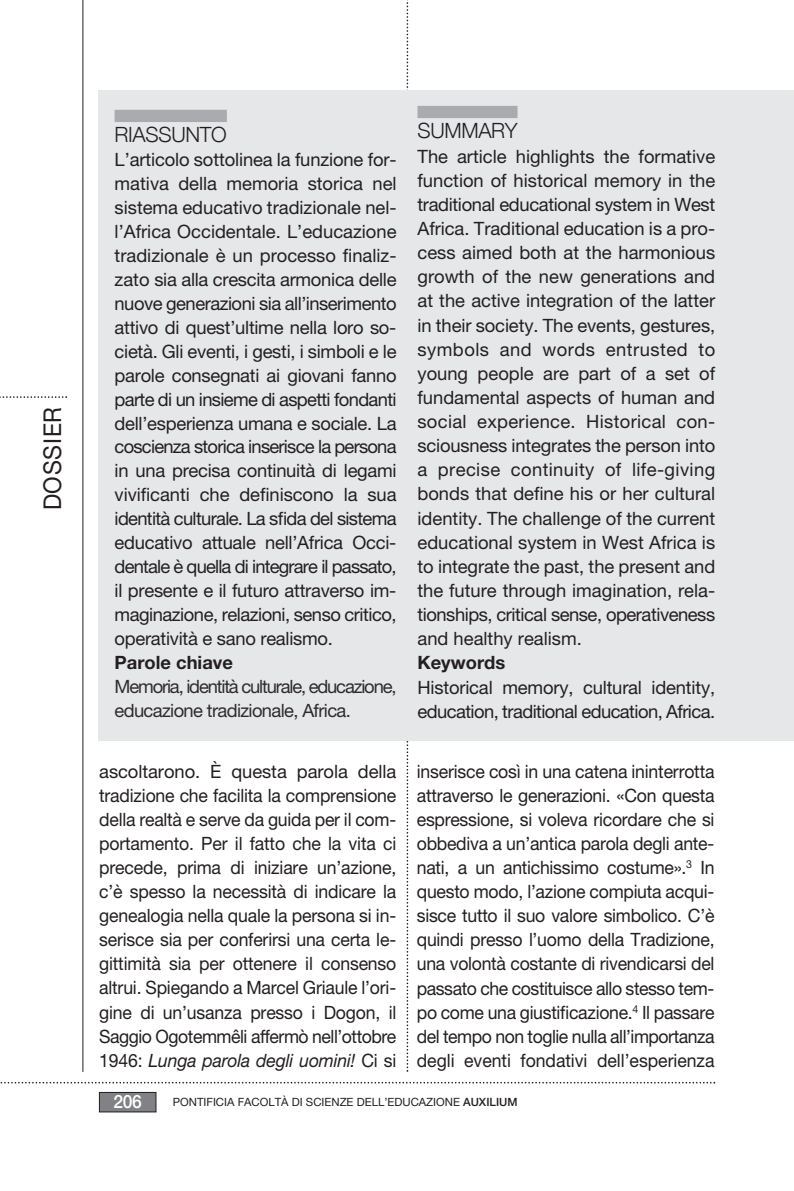
<style>
.page{position:relative;width:794px;height:1191px;background:#fff}
.page>*{position:absolute;margin:0;border:0;box-sizing:border-box;transform-origin:0 0}
.t1{font:24.5px "Helvetica Neue LT Pro";letter-spacing:.03em;color:#231f20;scale:.94 1}
.t2{font:300 21px "Helvetica Neue";letter-spacing:-.015em;color:#231f20}
.t3{font:18.38px/24px "Helvetica Neue LT Pro";letter-spacing:-.025em;color:#231f20;text-align:justify}
.t4{font:18.38px/24px "Helvetica Neue LT Pro";letter-spacing:-.025em;color:#231f20;text-align:justify;scale:.96 1}
.t5{font:18.38px/24px "Helvetica Neue LT Pro";letter-spacing:-.065em;color:rgb(35 31 32/.94)}
.t6{font:700 18.38px "Helvetica Neue LT Pro";color:#231f20}
.t7{font:500 18.38px "Helvetica Neue LT Pro";color:#fff;scale:.95 1}
.t8{font:11.38px "Helvetica Neue LT Pro";color:#231f20}
.s1{font-style:italic}
.s2{font-weight:500}
</style>
<div class="page">
<div style="left:100px;top:1092px;width:56px;height:19px;background:#808285"></div>
<div style="left:99px;top:1092px;width:57px;height:20px;border:1px solid #231f20"></div>
<hr style="left:82px;top:0;width:1px;height:1071px;background:#231f20">
<svg style="left:406px;top:0;width:2px;height:1071px"></svg>
<svg style="left:0;top:1081px;width:715px;height:2px"></svg>
<svg style="left:0;top:396px;width:67px;height:2px"></svg>
<div style="left:99px;top:90px;width:695px;height:650px;background:#e6e7e9"></div>
<div style="left:115px;top:110px;width:112px;height:12px;background:#aaabaf"></div>
<div style="left:417px;top:106px;width:100px;height:12px;background:#aaabaf"></div>
<p class="t1" style="left:44px;top:510px;width:112px;rotate:-90deg">DOSSIER</p>
<p class="t2" style="left:115px;top:122px;width:114px">RIASSUNTO</p>
<p class="t3" style="left:115px;top:150px;width:283px">L’articolo sottolinea la funzione for&shy;mativa della memoria storica nel sistema educativo tradizionale nel&shy;l’Africa Occidentale. L’educazione tradizionale è un processo finaliz&shy;zato sia alla crescita armonica delle nuove generazioni sia all’inserimento attivo di quest’ultime nella loro so&shy;cietà. Gli eventi, i gesti, i simboli e le parole consegnati ai giovani fanno parte di un insieme di aspetti fondanti dell’esperienza umana e sociale. La coscienza storica inserisce la persona in una precisa continuità di legami vivificanti che definiscono la sua identità culturale. La sfida del sistema educativo attuale nell’Africa Occi&shy;dentale è quella di integrare il passato, il presente e il futuro attraverso im&shy;maginazione, relazioni, senso critico, operatività e sano realismo.</p>
<p class="t6" style="left:115px;top:656px;width:120px">Parole chiave</p>
<p class="t5" style="left:115px;top:676px;width:283px">Memoria, identità culturale, educazione, educazione tradizionale, Africa.</p>
<p class="t2" style="left:417px;top:118px;width:101px">SUMMARY</p>
<p class="t3" style="left:417px;top:146px;width:299px">The article highlights the formative function of historical memory in the traditional educational system in West Africa. Traditional education is a pro&shy;cess aimed both at the harmonious growth of the new generations and at the active integration of the latter in their society. The events, gestures, symbols and words entrusted to young people are part of a set of fundamental aspects of human and social experience. Historical con&shy;sciousness integrates the person into a precise continuity of life-giving bonds that define his or her cultural identity. The challenge of the current educational system in West Africa is to integrate the past, the present and the future through imagination, rela&shy;tionships, critical sense, operativeness and healthy realism.</p>
<p class="t6" style="left:417px;top:656px;width:89px">Keywords</p>
<p class="t3" style="left:417px;top:677px;width:299px">Historical memory, cultural identity, education, traditional education, Africa.</p>
<p class="t3" style="left:99px;top:761px;width:299px">ascoltarono. È questa parola della tradizione che facilita la comprensione della realtà e serve da guida per il com&shy;portamento. Per il fatto che la vita ci precede, prima di iniziare un’azione, c’è spesso la necessità di indicare la genealogia nella quale la persona si in&shy;serisce sia per conferirsi una certa le&shy;gittimità sia per ottenere il consenso altrui. Spiegando a Marcel Griaule l’ori&shy;gine di un’usanza presso i Dogon, il Saggio Ogotemmêli affermò nell’ottobre 1946: <span class="s1">Lunga parola degli uomini!</span> Ci si</p>
<p class="t4" style="left:417px;top:761px;width:312px">inserisce così in una catena ininterrotta attraverso le generazioni. «Con questa espressione, si voleva ricordare che si obbediva a un’antica parola degli ante&shy;nati, a un antichissimo costume».<sup>3</sup> In questo modo, l’azione compiuta acqui&shy;sisce tutto il suo valore simbolico. C’è quindi presso l’uomo della Tradizione, una volontà costante di rivendicarsi del passato che costituisce allo stesso tem&shy;po come una giustificazione.<sup>4</sup> Il passare del tempo non toglie nulla all’importanza degli eventi fondativi dell’esperienza</p>
<p class="t7" style="left:113px;top:1091px;width:32px">206</p>
<p class="t8" style="left:173px;top:1097px;width:346px">PONTIFICIA FACOLTÀ DI SCIENZE DELL’EDUCAZIONE <span class="s2">AUXILIUM</span></p>
</div>
